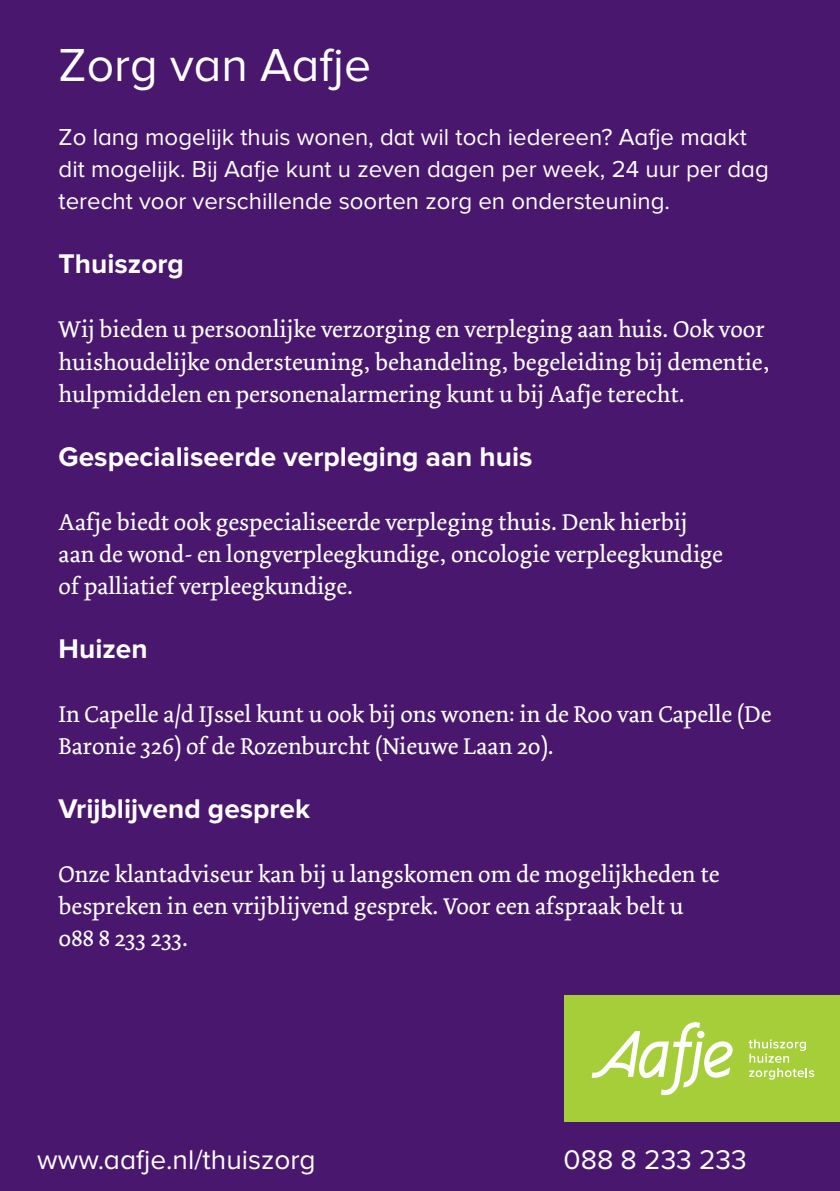
<style>
.page{position:relative;width:840px;height:1191px;background:#fff}
.page>*{position:absolute;margin:0;border:0;box-sizing:border-box;transform-origin:0 0}
.t1{font:48px "Proxima Nova";color:#fff}
.t2{font:700 28px "Proxima Nova";color:#fff}
.t3{font:28px "Proxima Nova";color:#fff}
.t4{font:24px/32px "Dolly";color:#fff}
.t5{font:24px/32px "Proxima Nova";color:#fff}
</style>
<div class="page">
<div style="left:0;top:0;width:839px;height:1191px;background:#49176d"></div>
<div style="left:564px;top:995px;width:275px;height:126px;background:#a6ce39"></div>
<svg style="left:748px;top:1039px;width:57px;height:23px"></svg>
<svg style="left:749px;top:1068px;width:64px;height:11px"></svg>
<svg style="left:591px;top:1022px;width:141px;height:73px"></svg>
<h1 class="t1" style="left:59px;top:39px;width:314px">Zorg van Aafje</h1>
<p class="t5" style="left:59px;top:122px;width:711px">Zo lang mogelijk thuis wonen, dat wil toch iedereen? Aafje maakt dit mogelijk. Bij Aafje kunt u zeven dagen per week, 24 uur per dag terecht voor verschillende soorten zorg en ondersteuning.</p>
<p class="t2" style="left:59px;top:248px;width:127px">Thuiszorg</p>
<p class="t4" style="left:59px;top:314px;width:712px">Wij bieden u persoonlijke verzorging en verpleging aan huis. Ook voor huishoudelijke ondersteuning, behandeling, begeleiding bij dementie, hulpmiddelen en personenalarmering kunt u bij Aafje terecht.</p>
<p class="t2" style="left:59px;top:440px;width:475px">Gespecialiseerde verpleging aan huis</p>
<p class="t4" style="left:59px;top:506px;width:665px">Aafje biedt ook gespecialiseerde verpleging thuis. Denk hierbij aan de wond- en longverpleegkundige, oncologie verpleegkundige of palliatief verpleegkundige.</p>
<p class="t2" style="left:59px;top:632px;width:90px">Huizen</p>
<p class="t4" style="left:59px;top:698px;width:714px">In Capelle a/d IJssel kunt u ook bij ons wonen: in de Roo van Capelle (De<br>Baronie 326) of de Rozenburcht (Nieuwe Laan 20).</p>
<p class="t2" style="left:59px;top:792px;width:253px">Vrijblijvend gesprek</p>
<p class="t4" style="left:59px;top:858px;width:662px">Onze klantadviseur kan bij u langskomen om de mogelijkheden te bespreken in een vrijblijvend gesprek. Voor een afspraak belt u<br>088 8 233 233.</p>
<p class="t3" style="left:37px;top:1144px;width:280px">www.aafje.nl/thuiszorg</p>
<p class="t3" style="left:563px;top:1144px;width:185px">088 8 233 233</p>
</div>
